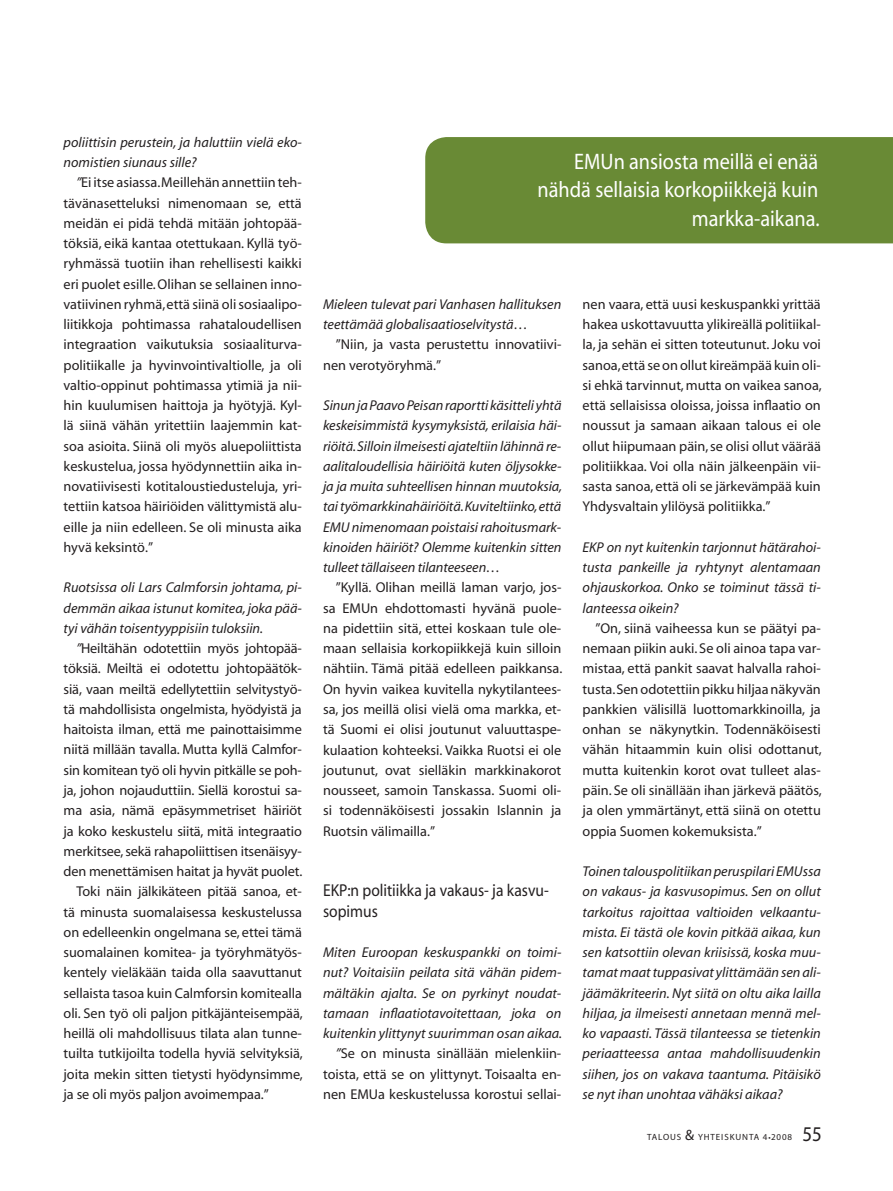
<style>
.page{position:relative;width:893px;height:1191px;background:#fff}
.page>*{position:absolute;margin:0;border:0;box-sizing:border-box;transform-origin:0 0}
.t1{font:22.5px/28.5px "Myriad";color:#fff;text-align:right;scale:.9 1}
.t2{font:21px "Myriad";color:#231f20;scale:.9 1}
.t3{font:17.25px/20.2px "Myriad";color:#231f20;scale:.9 1}
.t4{font:14.25px/20.2px "Myriad";letter-spacing:-.005em;color:#231f20;text-align:justify}
.t5{font:italic 14.25px/20.2px "Myriad";color:#231f20;text-align:justify}
.t6{font:9px "Myriad";letter-spacing:.1em;color:#231f20}
.s1{font-style:italic}
.s2{font-style:normal}
.s3{font-size:15px}
</style>
<div class="page">
<div style="left:425px;top:137px;width:467px;height:106px;background:#698a35"></div>
<p class="t5" style="left:64px;top:133px;width:240px">poliittisin perustein, ja haluttiin vielä eko&shy;nomistien siunaus sille?</p>
<p class="t4" style="left:64px;top:173px;width:240px;text-indent:13px"><span class="s1">”</span>Ei itse asiassa. Meillehän annettiin teh&shy;tävänasetteluksi nimenomaan se, että meidän ei pidä tehdä mitään johtopää&shy;töksiä, eikä kantaa otettukaan. Kyllä työ&shy;ryhmässä tuotiin ihan rehellisesti kaikki eri puolet esille. Olihan se sellainen inno&shy;vatiivinen ryhmä, että siinä oli sosiaalipo&shy;liitikkoja pohtimassa rahataloudellisen integraation vaikutuksia sosiaaliturva&shy;politiikalle ja hyvinvointivaltiolle, ja oli valtio-oppinut pohtimassa ytimiä ja nii&shy;hin kuulumisen haittoja ja hyötyjä. Kyl&shy;lä siinä vähän yritettiin laajemmin kat&shy;soa asioita. Siinä oli myös aluepoliittista keskustelua, jossa hyödynnettiin aika in&shy;novatiivisesti kotitaloustiedusteluja, yri&shy;tettiin katsoa häiriöiden välittymistä alu&shy;eille ja niin edelleen. Se oli minusta aika hyvä keksintö.”</p>
<p class="t5" style="left:64px;top:578px;width:240px">Ruotsissa oli Lars Calmforsin johtama, pi&shy;demmän aikaa istunut komitea, joka pää&shy;tyi vähän toisentyyppisiin tuloksiin.</p>
<p class="t4" style="left:76px;top:639px;width:227px"><span class="s1">”</span>Heiltähän odotettiin myös johtopää-</p>
<p class="t4" style="left:64px;top:659px;width:240px">töksiä. Meiltä ei odotettu johtopäätök-</p>
<p class="t4" style="left:64px;top:680px;width:240px">siä, vaan meiltä edellytettiin selvitystyö-</p>
<p class="t4" style="left:64px;top:700px;width:240px">tä mahdollisista ongelmista, hyödyistä ja</p>
<p class="t4" style="left:64px;top:720px;width:240px">haitoista ilman, että me painottaisimme</p>
<p class="t4" style="left:64px;top:740px;width:240px">niitä millään tavalla. Mutta kyllä Calmfor-</p>
<p class="t4" style="left:64px;top:761px;width:240px">sin komitean työ oli hyvin pitkälle se poh-</p>
<p class="t4" style="left:64px;top:781px;width:240px">ja, johon nojauduttiin. Siellä korostui sa-</p>
<p class="t4" style="left:64px;top:801px;width:240px">ma asia, nämä epäsymmetriset häiriöt</p>
<p class="t4" style="left:64px;top:821px;width:240px">ja koko keskustelu siitä, mitä integraatio</p>
<p class="t4" style="left:64px;top:842px;width:240px">merkitsee, sekä rahapoliittisen itsenäisyy-</p>
<p class="t4" style="left:64px;top:862px;width:240px">den menettämisen haitat ja hyvät puolet.</p>
<p class="t4" style="left:76px;top:882px;width:227px">Toki näin jälkikäteen pitää sanoa, et-</p>
<p class="t4" style="left:64px;top:902px;width:240px">tä minusta suomalaisessa keskustelussa</p>
<p class="t4" style="left:64px;top:923px;width:240px">on edelleenkin ongelmana se, ettei tämä</p>
<p class="t4" style="left:64px;top:943px;width:240px">suomalainen komitea- ja työryhmätyös-</p>
<p class="t4" style="left:64px;top:963px;width:240px">kentely vieläkään taida olla saavuttanut</p>
<p class="t4" style="left:64px;top:983px;width:240px">sellaista tasoa kuin Calmforsin komitealla</p>
<p class="t4" style="left:64px;top:1004px;width:241px">oli. Sen työ oli paljon pitkäjänteisempää,</p>
<p class="t4" style="left:64px;top:1024px;width:240px">heillä oli mahdollisuus tilata alan tunne-</p>
<p class="t4" style="left:64px;top:1044px;width:241px">tuilta tutkijoilta todella hyviä selvityksiä,</p>
<p class="t4" style="left:64px;top:1064px;width:241px">joita mekin sitten tietysti hyödynsimme,</p>
<p class="t4" style="left:64px;top:1085px;width:207px">ja se oli myös paljon avoimempaa.”</p>
<h1 class="t1" style="left:537px;top:149px;width:315px">EMUn ansiosta meillä ei enää nähdä sellaisia korkopiikkejä kuin markka-aikana.</h1>
<p class="t5" style="left:323px;top:295px;width:240px">Mieleen tulevat pari Vanhasen hallituksen teettämää globalisaatioselvitystä…</p>
<p class="t4" style="left:323px;top:335px;width:240px;text-indent:13px">”Niin, ja vasta perustettu innovatiivi&shy;nen verotyöryhmä.”</p>
<p class="t5" style="left:323px;top:396px;width:241px">Sinun ja Paavo Peisan raportti käsitteli yhtä keskeisimmistä kysymyksistä, erilaisia häi&shy;riöitä. Silloin ilmeisesti ajateltiin lähinnä re&shy;aalitaloudellisia häiriöitä kuten öljysokke&shy;ja ja muita suhteellisen hinnan muutoksia, tai työmarkkinahäiriöitä. Kuviteltiinko, että EMU nimenomaan poistaisi rahoitusmark&shy;kinoiden häiriöt? Olemme kuitenkin sitten tulleet tällaiseen tilanteeseen…</p>
<p class="t4" style="left:323px;top:578px;width:241px;text-indent:13px">”Kyllä. Olihan meillä laman varjo, jos&shy;sa EMUn ehdottomasti hyvänä puole&shy;na pidettiin sitä, ettei koskaan tule ole&shy;maan sellaisia korkopiikkejä kuin silloin nähtiin. Tämä pitää edelleen paikkansa.<br>On hyvin vaikea kuvitella nykytilantees&shy;sa, jos meillä olisi vielä oma markka, et&shy;tä Suomi ei olisi joutunut valuuttaspe&shy;kulaation kohteeksi. Vaikka Ruotsi ei ole joutunut, ovat sielläkin markkinakorot nousseet, samoin Tanskassa. Suomi oli&shy;si todennäköisesti jossakin Islannin ja Ruotsin välimailla.”</p>
<p class="t3" style="left:323px;top:881px;width:252px">EKP:n politiikka ja vakaus- ja kasvu&shy;sopimus</p>
<p class="t5" style="left:323px;top:943px;width:240px;text-align:right">Miten Euroopan keskuspankki on toimi&shy;nut? Voitaisiin peilata sitä vähän pidem&shy;mältäkin ajalta. Se on pyrkinyt noudat&shy;tamaan inflaatiotavoitettaan, joka on kuitenkin ylittynyt suurimman osan aikaa. ”<span class="s2">Se on minusta sinällään mielenkiin&shy;toista, että se on ylittynyt. Toisaalta en&shy;nen EMUa keskustelussa korostui sellai-</span></p>
<p class="t4" style="left:582px;top:295px;width:241px">nen vaara, että uusi keskuspankki yrittää hakea uskottavuutta ylikireällä politiikal&shy;la, ja sehän ei sitten toteutunut. Joku voi sanoa, että se on ollut kireämpää kuin oli&shy;si ehkä tarvinnut, mutta on vaikea sanoa, että sellaisissa oloissa, joissa inflaatio on noussut ja samaan aikaan talous ei ole ollut hiipumaan päin, se olisi ollut väärää politiikkaa. Voi olla näin jälkeenpäin vii&shy;sasta sanoa, että oli se järkevämpää kuin Yhdysvaltain ylilöysä politiikka.”</p>
<p class="t5" style="left:582px;top:538px;width:240px">EKP on nyt kuitenkin tarjonnut hätärahoi&shy;tusta pankeille ja ryhtynyt alentamaan ohjauskorkoa. Onko se toiminut tässä ti&shy;lanteessa oikein?</p>
<p class="t4" style="left:582px;top:619px;width:241px;text-indent:13px">”On, siinä vaiheessa kun se päätyi pa&shy;nemaan piikin auki. Se oli ainoa tapa var&shy;mistaa, että pankit saavat halvalla rahoi&shy;tusta. Sen odotettiin pikku hiljaa näkyvän pankkien välisillä luottomarkkinoilla, ja onhan se näkynytkin. Todennäköisesti vähän hitaammin kuin olisi odottanut, mutta kuitenkin korot ovat tulleet alas&shy;päin. Se oli sinällään ihan järkevä päätös, ja olen ymmärtänyt, että siinä on otettu oppia Suomen kokemuksista.”</p>
<p class="t5" style="left:582px;top:862px;width:240px">Toinen talouspolitiikan peruspilari EMUssa on vakaus- ja kasvusopimus. Sen on ollut tarkoitus rajoittaa valtioiden velkaantu&shy;mista. Ei tästä ole kovin pitkää aikaa, kun sen katsottiin olevan kriisissä, koska muu&shy;tamat maat tuppasivat ylittämään sen ali&shy;jäämäkriteerin. Nyt siitä on oltu aika lailla hiljaa, ja ilmeisesti annetaan mennä mel&shy;ko vapaasti. Tässä tilanteessa se tietenkin periaatteessa antaa mahdollisuudenkin siihen, jos on vakava taantuma. Pitäisikö se nyt ihan unohtaa vähäksi aikaa?</p>
<p class="t6" style="left:647px;top:1133px;width:146px">TALOUS <span class="s3">&amp;</span> YHTEISKUNTA 4 2008</p>
<h2 class="t2" style="left:802px;top:1126px;width:23px">55</h2>
</div>
